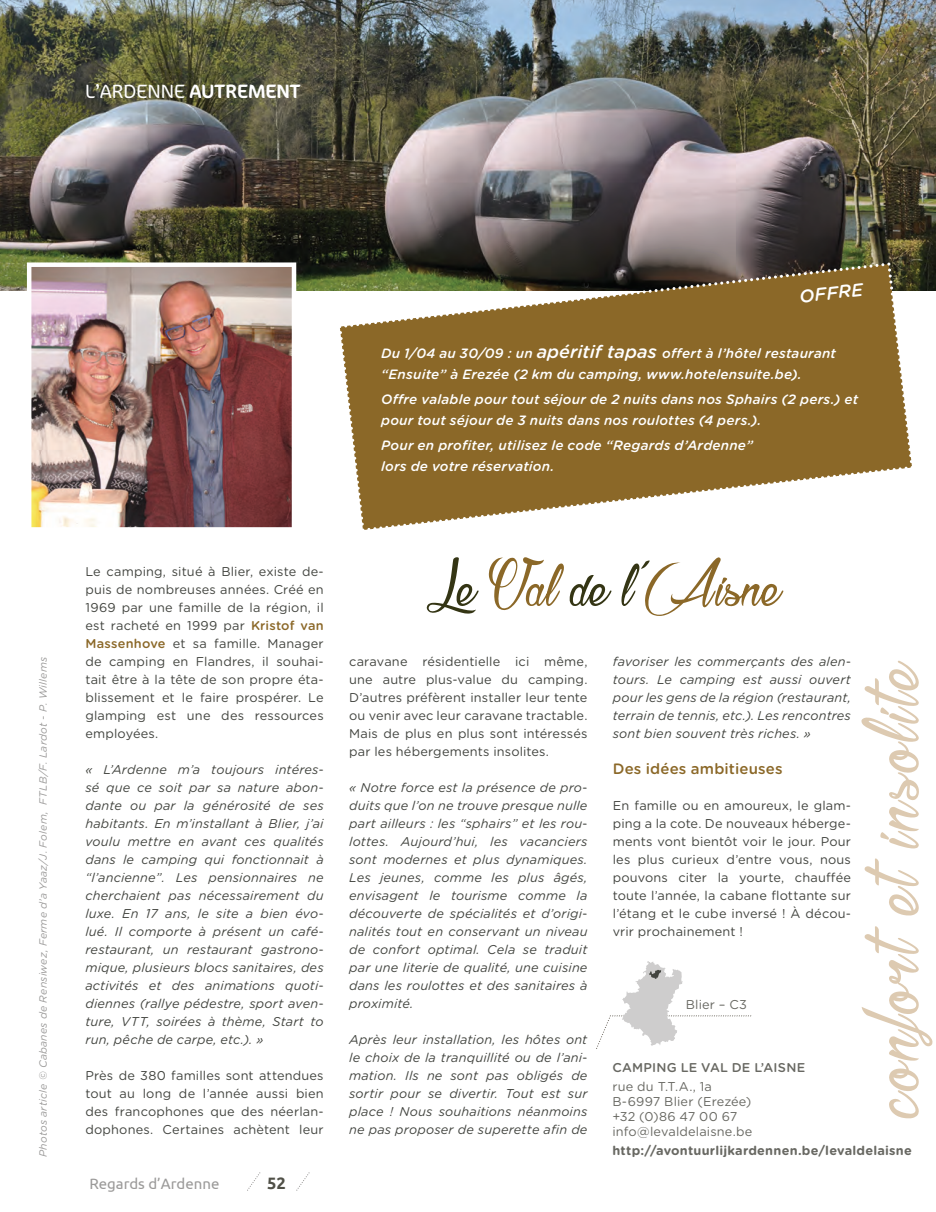
<style>
.page{position:relative;width:936px;height:1212px;background:#fff}
.page>*{position:absolute;margin:0;border:0;box-sizing:border-box;transform-origin:0 0}
.t1{font:300 19.5px "Cocon";color:#fff}
.t2{font:italic 500 18px "Gotham Rounded";color:#fff}
.t3{font:700 16.5px "Ubuntu";color:#505047}
.t4{font:500 15px "Gotham Rounded";letter-spacing:.01em;color:#8b6828}
.t5{font:15px "Ubuntu";color:#9b9a99}
.t6{font:italic 500 13.5px/21px "Gotham Rounded";letter-spacing:.015em;color:#fff}
.t7{font:italic 12.75px/18px "Gotham Rounded";letter-spacing:.015em;color:#42443f;text-align:justify}
.t8{font:12.75px/18px "Gotham Rounded";letter-spacing:.015em;color:#42443f;text-align:justify}
.t9{font:12.75px/15px "Gotham Rounded";letter-spacing:.01em;color:#686862}
.t10{font:700 12.75px "Gotham Rounded";letter-spacing:.015em;color:#686862}
.t11{font:500 12.75px "Gotham Rounded";letter-spacing:.02em;color:#686862}
.t12{font:italic 10.5px "Gotham Rounded";letter-spacing:.02em;color:#9b9a99}
.s1{font-weight:400}
.s2{font-size:18px}
.s3{font-weight:500;color:#8b6828}
</style>
<div class="page">
<img style="left:935px;top:0;width:1px;height:620px">
<svg style="left:488px;top:557px;width:295px;height:59px"></svg>
<svg style="left:426px;top:557px;width:52px;height:57px"></svg>
<img style="left:0;top:0;width:935px;height:291px">
<img style="left:27px;top:262px;width:269px;height:266px">
<svg style="left:596px;top:961px;width:155px;height:88px"></svg>
<svg style="left:861px;top:661px;width:71px;height:457px"></svg>
<svg style="left:338px;top:263px;width:575px;height:267px;fill:#8b6828"></svg>
<svg style="left:247px;top:1172px;width:13px;height:19px"></svg>
<svg style="left:296px;top:1172px;width:13px;height:19px"></svg>
<h1 class="t1" style="left:85px;top:80px;width:217px">L’ARDENNE <span class="s1">AUTREMENT</span></h1>
<h2 class="t2" style="left:798px;top:288px;width:65px;rotate:-6deg">OFFRE</h2>
<p class="t6" style="left:381px;top:342px;width:456px">Du 1/04 au 30/09 : un <span class="s2">apéritif tapas</span> offert à l’hôtel restaurant “Ensuite” à Erezée (2 km du camping, www.hotelensuite.be).</p>
<p class="t6" style="left:381px;top:389px;width:478px">Offre valable pour tout séjour de 2 nuits dans nos Sphairs (2 pers.) et pour tout séjour de 3 nuits dans nos roulottes (4 pers.).</p>
<p class="t6" style="left:381px;top:435px;width:373px">Pour en profiter, utilisez le code “Regards d’Ardenne” lors de votre réservation.</p>
<p class="t12" style="left:38px;top:1157px;width:502px;rotate:-90deg">Photos article © Cabanes de Rensiwez, Ferme d’a Yaaz/J. Folem, FTLB/F. Lardot - P. Willems</p>
<p class="t8" style="left:85px;top:563px;width:240px">Le camping, situé à Blier, existe de&shy;puis de nombreuses années. Créé en 1969 par une famille de la région, il est racheté en 1999 par <span class="s3">Kristof van Massenhove</span> et sa famille. Manager de camping en Flandres, il souhai&shy;tait être à la tête de son propre éta&shy;blissement et le faire prospérer. Le glamping est une des ressources employées.</p>
<p class="t7" style="left:85px;top:761px;width:240px">« L’Ardenne m’a toujours intéres&shy;sé que ce soit par sa nature abon&shy;dante ou par la générosité de ses habitants. En m’installant à Blier, j’ai voulu mettre en avant ces qualités dans le camping qui fonctionnait à “l’ancienne”. Les pensionnaires ne cherchaient pas nécessairement du luxe. En 17 ans, le site a bien évo&shy;lué. Il comporte à présent un café&shy;restaurant, un restaurant gastrono&shy;mique, plusieurs blocs sanitaires, des activités et des animations quoti&shy;diennes (rallye pédestre, sport aven&shy;ture, VTT, soirées à thème, Start to run, pêche de carpe, etc.). »</p>
<p class="t8" style="left:85px;top:1067px;width:240px">Près de 380 familles sont attendues tout au long de l’année aussi bien des francophones que des néerlan&shy;dophones. Certaines achètent leur</p>
<p class="t5" style="left:89px;top:1175px;width:132px">Regards d’Ardenne</p>
<p class="t3" style="left:267px;top:1174px;width:20px">52</p>
<p class="t8" style="left:349px;top:653px;width:240px">caravane résidentielle ici même, une autre plus-value du camping.<br>D’autres préfèrent installer leur tente ou venir avec leur caravane tractable.<br>Mais de plus en plus sont intéressés par les hébergements insolites.</p>
<p class="t7" style="left:349px;top:779px;width:240px">« Notre force est la présence de pro&shy;duits que l’on ne trouve presque nulle part ailleurs : les “sphairs” et les rou&shy;lottes. Aujourd’hui, les vacanciers sont modernes et plus dynamiques.<br>Les jeunes, comme les plus âgés, envisagent le tourisme comme la découverte de spécialités et d’origi&shy;nalités tout en conservant un niveau de confort optimal. Cela se traduit par une literie de qualité, une cuisine dans les roulottes et des sanitaires à proximité.</p>
<p class="t7" style="left:349px;top:1031px;width:240px">Après leur installation, les hôtes ont le choix de la tranquillité ou de l’ani&shy;mation. Ils ne sont pas obligés de sortir pour se divertir. Tout est sur place ! Nous souhaitions néanmoins ne pas proposer de superette afin de</p>
<p class="t7" style="left:612px;top:653px;width:240px">favoriser les commerçants des alen&shy;tours. Le camping est aussi ouvert pour les gens de la région (restaurant, terrain de tennis, etc.). Les rencontres sont bien souvent très riches. »</p>
<p class="t4" style="left:612px;top:762px;width:171px">Des idées ambitieuses</p>
<p class="t8" style="left:612px;top:797px;width:240px">En famille ou en amoureux, le glam&shy;ping a la cote. De nouveaux héberge&shy;ments vont bientôt voir le jour. Pour les plus curieux d’entre vous, nous pouvons citer la yourte, chauffée toute l’année, la cabane flottante sur l’étang et le cube inversé ! À décou&shy;vrir prochainement !</p>
<p class="t9" style="left:685px;top:997px;width:63px">Blier – C3</p>
<p class="t11" style="left:612px;top:1061px;width:194px">CAMPING LE VAL DE L’AISNE</p>
<p class="t9" style="left:612px;top:1080px;width:141px">rue du T.T.A., 1a<br>B-6997 Blier (Erezée) +32 (0)86 47 00 67 info@levaldelaisne.be</p>
<p class="t10" style="left:612px;top:1145px;width:301px">http://avontuurlijkardennen.be/levaldelaisne</p>
</div>
